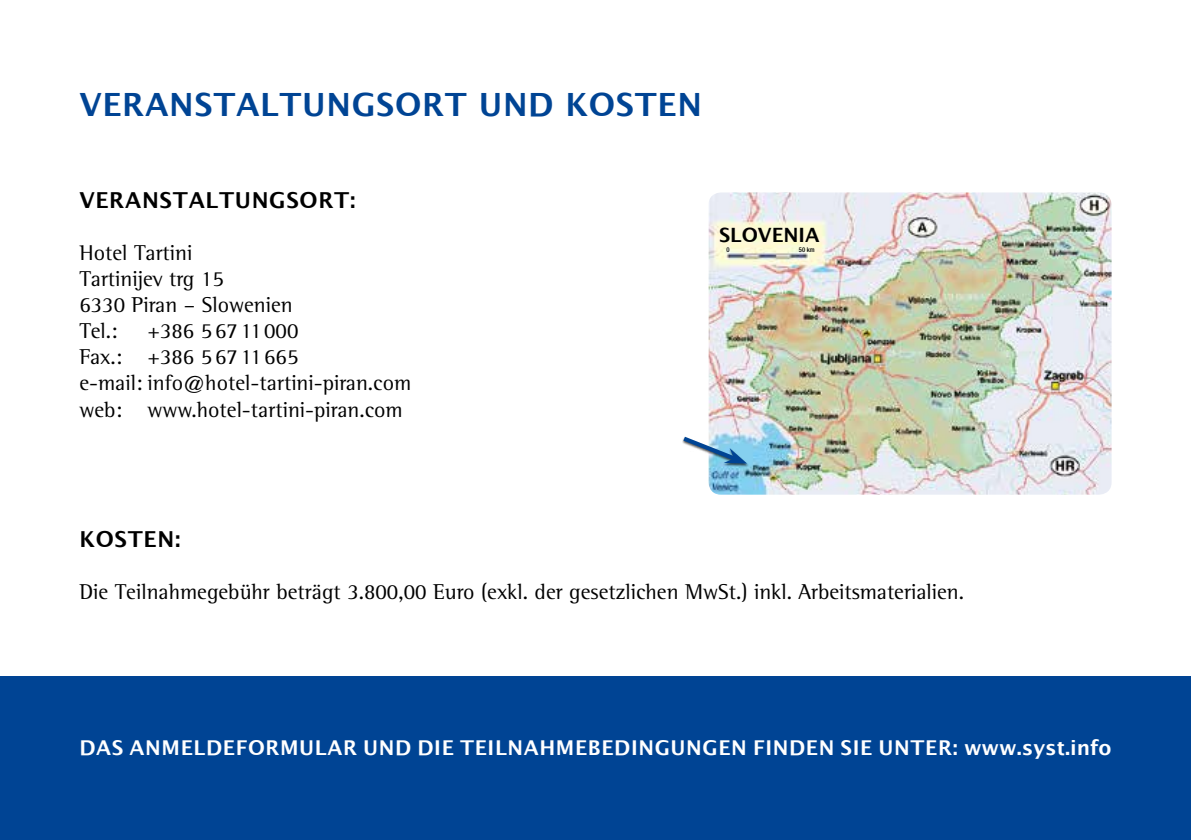
<style>
.page{position:relative;width:1191px;height:840px;background:#fff}
.page>*{position:absolute;margin:0;border:0;box-sizing:border-box;transform-origin:0 0}
.t1{font:700 32px "Lucida Grande";letter-spacing:.02em;color:#004494}
.t2{font:22px/26px "Rotis Semi Serif";color:#000}
.t3{font:700 22px "Lucida Grande";letter-spacing:.03em;color:#000}
.t4{font:700 20.4px "Lucida Grande";letter-spacing:.03em;color:#fff}
.t5{font:700 19.6px "Lucida Grande";color:#000}
.t6{font:500 condensed 6.6px "Helvetica Neue";color:#000}
</style>
<div class="page">
<div style="left:0;top:676px;width:1191px;height:163px;background:#004494"></div>
<img style="left:708px;top:192px;width:403px;height:302px">
<div style="left:682px;top:436px;width:67px;height:30px;background:#000;opacity:.65"></div>
<svg style="left:682px;top:433px;width:65px;height:30px"></svg>
<h1 class="t1" style="left:79px;top:78px;width:624px">VERANSTALTUNGSORT UND KOSTEN</h1>
<p class="t3" style="left:79px;top:182px;width:278px">VERANSTALTUNGSORT:</p>
<p class="t2" style="left:79px;top:240px;width:215px">Hotel Tartini<br>Tartinijev trg 15<br>6330 Piran – Slowenien<br>Tel.:</p>
<p class="t2" style="left:79px;top:318px;width:333px;text-indent:68px">+386 56711000<br>Fax.: +386 56711665<br>e-mail: info@hotel-tartini-piran.com web: www.hotel-tartini-piran.com</p>
<p class="t3" style="left:79px;top:520px;width:103px">KOSTEN:</p>
<p class="t5" style="left:719px;top:219px;width:102px">SLOVENIA</p>
<p class="t6" style="left:726px;top:245px;width:5px">0</p>
<p class="t6" style="left:799px;top:245px;width:17px">50 km</p>
<p class="t2" style="left:79px;top:578px;width:886px">Die Teilnahmegebühr beträgt 3.800,00 Euro (exkl. der gesetzlichen MwSt.) inkl. Arbeitsmaterialien.</p>
<p class="t4" style="left:79px;top:730px;width:1033px">DAS ANMELDEFORMULAR UND DIE TEILNAHMEBEDINGUNGEN FINDEN SIE UNTER: www.syst.info</p>
</div>
